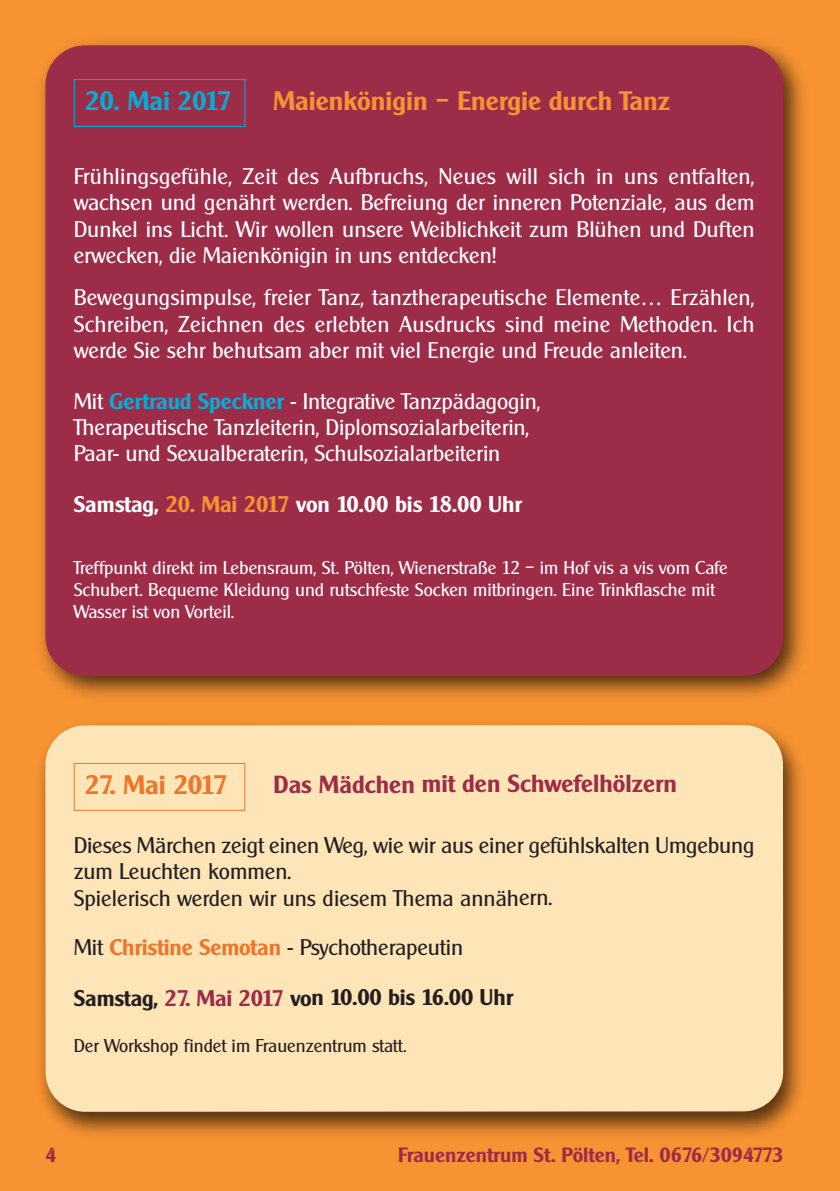
<style>
.page{position:relative;width:840px;height:1191px;background:#fff}
.page>*{position:absolute;margin:0;border:0;box-sizing:border-box;transform-origin:0 0}
.t1{font:700 26px "Alexander Becker";color:#f79332}
.t2{font:700 26px "Alexander Becker";letter-spacing:-.005em;color:#ed762a}
.t3{font:700 26px "Alexander Becker";letter-spacing:-.005em;color:#03add5}
.t4{font:700 24px "Alexander Becker";letter-spacing:-.005em;color:#9d2c49}
.t5{font:22px/26.4px "Alexander Becker";letter-spacing:-.005em;color:#fff;text-align:justify}
.t6{font:22px/26.4px "Alexander Becker";letter-spacing:-.005em;color:#231f20}
.t7{font:700 22px "Alexander Becker";letter-spacing:-.005em;color:#231f20}
.t8{font:700 22px "Alexander Becker";color:#fff}
.t9{font:700 20px "Alexander Becker";color:#9d2c49}
.t10{font:18px/21.6px "Alexander Becker";color:#fff}
.t11{font:18px "Alexander Becker";color:#231f20}
.s1{font-weight:700;color:#03add5}
.s2{color:#f79332}
.s3{font-weight:700;color:#ed762a}
.s4{color:#9d2c49}
</style>
<div class="page">
<div style="left:0;top:0;width:839px;height:1191px;background:#f79332"></div>
<img style="left:39px;top:724px;width:763px;height:411px">
<div style="left:45px;top:725px;width:737px;height:386px;background:#fee5b8;border-radius:40px"></div>
<img style="left:39px;top:41px;width:765px;height:656px">
<div style="left:45px;top:45px;width:737px;height:631px;background:#9d2c49;border-radius:40px"></div>
<div style="left:74px;top:763px;width:171px;height:47px;border:1px solid #ed762a"></div>
<div style="left:74px;top:79px;width:171px;height:48px;border:1px solid #03add5"></div>
<p class="t3" style="left:85px;top:85px;width:148px">20. Mai 2017</p>
<p class="t1" style="left:273px;top:85px;width:398px">Maienkönigin – Energie durch Tanz</p>
<p class="t5" style="left:74px;top:163px;width:682px">Frühlingsgefühle, Zeit des Aufbruchs, Neues will sich in uns entfalten, wachsen und genährt werden. Befreiung der inneren Potenziale, aus dem Dunkel ins Licht. Wir wollen unsere Weiblichkeit zum Blühen und Duften erwecken, die Maienkönigin in uns entdecken!</p>
<p class="t5" style="left:74px;top:284px;width:682px">Bewegungsimpulse, freier Tanz, tanztherapeutische Elemente… Erzählen, Schreiben, Zeichnen des erlebten Ausdrucks sind meine Methoden. Ich werde Sie sehr behutsam aber mit viel Energie und Freude anleiten.</p>
<p class="t5" style="left:74px;top:387px;width:468px;text-align:left">Mit <span class="s1">Gertraud Speckner</span> - Integrative Tanzpädagogin,<br>Therapeutische Tanzleiterin, Diplomsozialarbeiterin,<br>Paar- und Sexualberaterin, Schulsozialarbeiterin</p>
<p class="t8" style="left:74px;top:491px;width:449px">Samstag, <span class="s2">20. Mai 2017</span> von 10.00 bis 18.00 Uhr</p>
<p class="t10" style="left:74px;top:557px;width:655px">Treffpunkt direkt im Lebensraum, St. Pölten, Wienerstraße 12 – im Hof vis a vis vom Cafe<br>Schubert. Bequeme Kleidung und rutschfeste Socken mitbringen. Eine Trinkflasche mit<br>Wasser ist von Vorteil.</p>
<p class="t2" style="left:85px;top:769px;width:144px">27. Mai 2017</p>
<p class="t4" style="left:273px;top:769px;width:404px">Das Mädchen mit den Schwefelhölzern</p>
<p class="t6" style="left:74px;top:831px;width:682px">Dieses Märchen zeigt einen Weg, wie wir aus einer gefühlskalten Umgebung zum Leuchten kommen.<br>Spielerisch werden wir uns diesem Thema annähern.</p>
<p class="t6" style="left:74px;top:934px;width:390px">Mit <span class="s3">Christine Semotan</span> - Psychotherapeutin</p>
<p class="t7" style="left:74px;top:984px;width:441px">Samstag, <span class="s4">27. Mai 2017</span> von 10.00 bis 16.00 Uhr</p>
<p class="t11" style="left:74px;top:1034px;width:334px">Der Workshop findet im Frauenzentrum statt.</p>
<p class="t9" style="left:45px;top:1143px;width:13px">4</p>
<p class="t9" style="left:398px;top:1143px;width:386px">Frauenzentrum St. Pölten, Tel. 0676/3094773</p>
</div>
